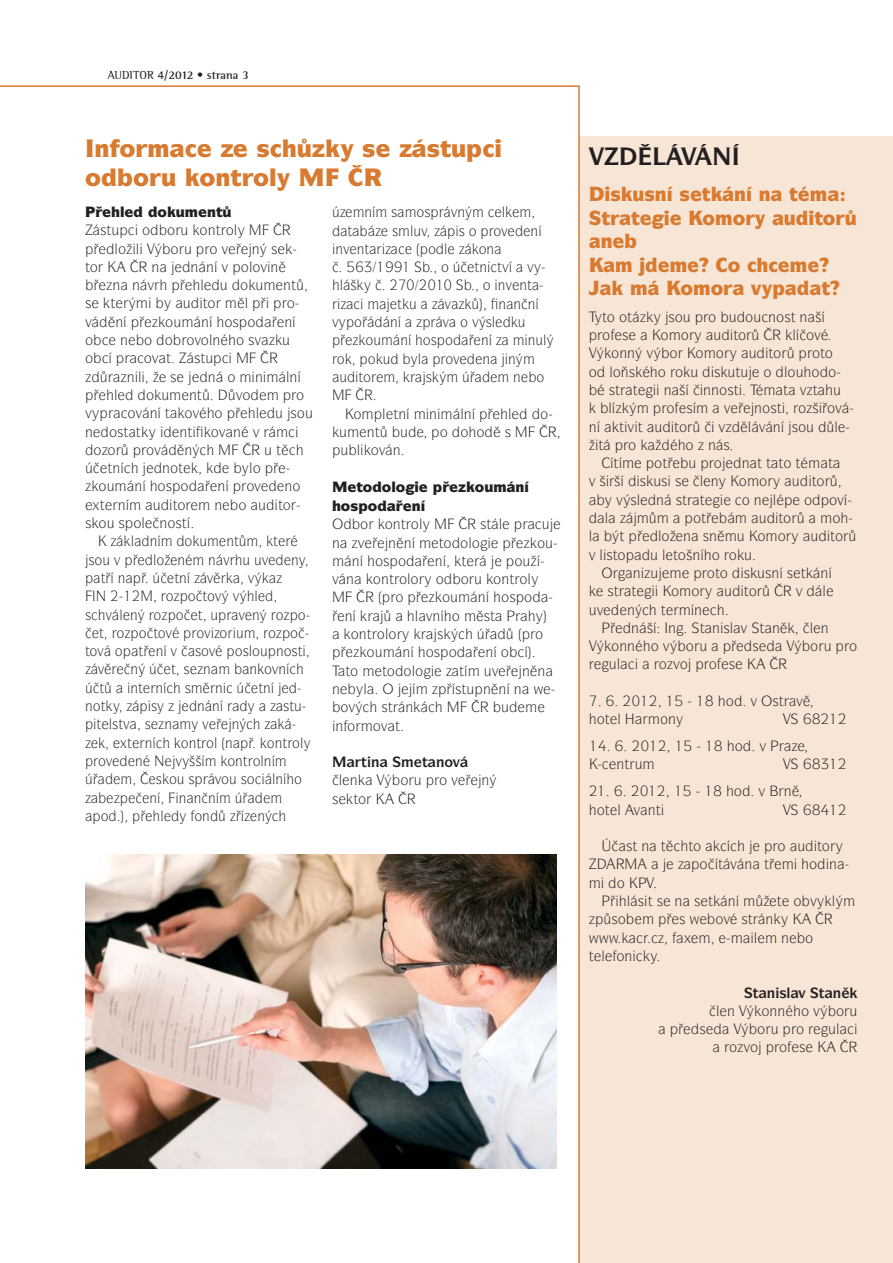
<style>
.page{position:relative;width:893px;height:1263px;background:#fff}
.page>*{position:absolute;margin:0;border:0;box-sizing:border-box;transform-origin:0 0}
.t1{font:900 24px "Itc Symbol CE";color:#d87a30}
.t2{font:900 19.5px "Itc Symbol CE";color:#d87a30}
.t3{font:14.25px/18.3px "Itc Symbol CE";color:#231f20}
.t4{font:900 14.25px "Itc Symbol CE";color:#231f20}
.t5{font:700 14.25px "Itc Symbol CE";color:#231f20}
.t6{font:700 12px "Rotis Semiserif";color:#231f20}
.s1{font-weight:400}
</style>
<div class="page">
<hr style="left:0;top:85px;width:579px;height:2px;background:#d87a30">
<div style="left:579px;top:136px;width:314px;height:1127px;background:#f7e5d5"></div>
<hr style="left:578px;top:86px;width:2px;height:1177px;background:#d87a30">
<img style="left:85px;top:855px;width:471px;height:314px">
<p class="t6" style="left:108px;top:67px;width:142px"><span class="s1">AUDITOR</span> 4/2012 • strana 3</p>
<h1 class="t1" style="left:85px;top:166px;width:193px">□ □ ◆ □■▼ □●</h1>
<p class="t4" style="left:120px;top:205px;width:66px">● □ ◆</p>
<p class="t3" style="left:100px;top:222px;width:21px">▲▼◆</p>
<p class="t3" style="left:142px;top:222px;width:97px">□ □ ◆ □■▼ □●</p>
<p class="t3" style="left:115px;top:240px;width:26px">●□ ●</p>
<p class="t3" style="left:171px;top:240px;width:59px">□ ◆ □ ❖</p>
<p class="t3" style="left:152px;top:259px;width:128px">■ ■ ■ ❖ □●□❖ ■</p>
<p class="t3" style="left:112px;top:277px;width:43px">■ ■ ❖</p>
<p class="t3" style="left:200px;top:277px;width:65px">● ◆ □◆</p>
<p class="t3" style="left:183px;top:295px;width:34px">◆ ▼□</p>
<p class="t3" style="left:245px;top:295px;width:5px">●</p>
<p class="t3" style="left:201px;top:313px;width:56px">■ □▲ □</p>
<p class="t3" style="left:284px;top:313px;width:9px">■</p>
<p class="t3" style="left:85px;top:332px;width:178px">□ ■ □ □ □❖□●■ □ ▲❖</p>
<p class="t3" style="left:144px;top:350px;width:29px">□❖ ▼</p>
<p class="t3" style="left:194px;top:350px;width:21px">▲▼◆</p>
<p class="t3" style="left:170px;top:368px;width:67px">▲ ■ □</p>
<p class="t3" style="left:255px;top:368px;width:44px">■ ●■</p>
<p class="t3" style="left:114px;top:387px;width:57px">● □ ◆</p>
<p class="t3" style="left:128px;top:405px;width:97px">□❖■ ▼ □❖ □</p>
<p class="t3" style="left:256px;top:405px;width:59px">● ◆ ▲□◆</p>
<p class="t3" style="left:85px;top:423px;width:57px">■ □▲▼ ▼</p>
<p class="t3" style="left:211px;top:423px;width:50px">□❖ ■ ❖</p>
<p class="t3" style="left:185px;top:442px;width:9px">■</p>
<p class="t3" style="left:162px;top:460px;width:23px">■□▼</p>
<p class="t3" style="left:134px;top:478px;width:56px">■ □▲ □</p>
<p class="t3" style="left:218px;top:478px;width:45px">■ □❖</p>
<p class="t3" style="left:153px;top:496px;width:34px">◆ ▼□</p>
<p class="t3" style="left:214px;top:496px;width:78px">■ □ ◆▼□</p>
<p class="t3" style="left:85px;top:515px;width:103px">▲ □◆ ▲ □● ■□▲▼</p>
<p class="t3" style="left:88px;top:551px;width:34px">▲□◆ ❖</p>
<p class="t3" style="left:153px;top:551px;width:33px">●□ ■</p>
<p class="t3" style="left:208px;top:551px;width:62px">■❖ ◆ ◆❖</p>
<p class="t3" style="left:291px;top:551px;width:9px">■</p>
<p class="t3" style="left:166px;top:588px;width:94px">□ □▼□❖ ❖ ●</p>
<p class="t3" style="left:85px;top:606px;width:135px">▲❖●■ □□▼ ◆</p>
<p class="t3" style="left:238px;top:606px;width:69px">❖■ □ □</p>
<p class="t3" style="left:99px;top:625px;width:75px">▼ □ □ ▼□❖</p>
<p class="t3" style="left:196px;top:625px;width:49px">□❖□◆</p>
<p class="t3" style="left:85px;top:643px;width:94px">▼□❖ □ ▼ ■ ❖</p>
<p class="t3" style="left:195px;top:643px;width:22px">▲□❖</p>
<p class="t3" style="left:235px;top:643px;width:69px">□▲●□◆ ■□▲▼</p>
<p class="t3" style="left:171px;top:661px;width:41px">▼ ▲ ■</p>
<p class="t3" style="left:250px;top:661px;width:38px">■ □❖■</p>
<p class="t3" style="left:99px;top:679px;width:65px">▼ ■▼ ■</p>
<p class="t3" style="left:85px;top:698px;width:22px">■□▼</p>
<p class="t3" style="left:283px;top:698px;width:20px">▲▼◆</p>
<p class="t3" style="left:97px;top:716px;width:77px">▼ ●▲▼❖ ▲ ■</p>
<p class="t3" style="left:181px;top:734px;width:53px">□■▼ □● ■</p>
<p class="t3" style="left:267px;top:734px;width:38px">□■▼ □●</p>
<p class="t3" style="left:227px;top:753px;width:46px">□■▼ □●■</p>
<p class="t3" style="left:156px;top:771px;width:40px">▲ □◆ ▲</p>
<p class="t3" style="left:215px;top:771px;width:89px">❖□◆ ▲□ ●■ □</p>
<p class="t3" style="left:150px;top:789px;width:68px">■ ■■■</p>
<p class="t3" style="left:160px;top:808px;width:51px">● □■</p>
<p class="t3" style="left:257px;top:808px;width:9px">■</p>
<h1 class="t1" style="left:362px;top:137px;width:106px">▲ ▲▼◆</h1>
<p class="t3" style="left:502px;top:204px;width:5px">●</p>
<p class="t3" style="left:335px;top:241px;width:36px">■❖ ■▼</p>
<p class="t3" style="left:392px;top:222px;width:37px">▲ ●◆❖</p>
<p class="t3" style="left:459px;top:222px;width:51px">▲ □ □❖</p>
<p class="t3" style="left:531px;top:222px;width:9px">■</p>
<p class="t3" style="left:441px;top:259px;width:69px">□ ▼■ ▼❖</p>
<p class="t3" style="left:340px;top:277px;width:5px">●</p>
<p class="t3" style="left:483px;top:277px;width:51px">□ ■❖ ■▼</p>
<p class="t3" style="left:498px;top:295px;width:39px">■■■</p>
<p class="t3" style="left:390px;top:314px;width:9px">■</p>
<p class="t3" style="left:443px;top:314px;width:54px">❖ □ ❖ ▲●</p>
<p class="t3" style="left:400px;top:332px;width:54px">■ □▲ □</p>
<p class="t3" style="left:481px;top:332px;width:9px">■</p>
<p class="t3" style="left:528px;top:332px;width:20px">■◆●</p>
<p class="t3" style="left:337px;top:350px;width:55px">□ □ ◆</p>
<p class="t3" style="left:418px;top:350px;width:43px">● □❖</p>
<p class="t3" style="left:339px;top:369px;width:33px">◆ ▼□</p>
<p class="t3" style="left:353px;top:405px;width:54px">□ ●▼■</p>
<p class="t3" style="left:429px;top:405px;width:44px">■ ●■</p>
<p class="t3" style="left:339px;top:424px;width:42px">◆ ■▼</p>
<p class="t3" style="left:400px;top:424px;width:86px">◆ □ □ □</p>
<p class="t3" style="left:340px;top:442px;width:62px">◆● □❖■</p>
<p class="t4" style="left:357px;top:480px;width:50px">▼□ □●□</p>
<p class="t4" style="left:515px;top:480px;width:10px">■</p>
<p class="t4" style="left:341px;top:499px;width:38px">□▲ □</p>
<p class="t4" style="left:412px;top:499px;width:10px">■</p>
<p class="t3" style="left:360px;top:516px;width:64px">□ □■▼ □●</p>
<p class="t3" style="left:480px;top:516px;width:24px">▲▼ ●</p>
<p class="t3" style="left:439px;top:534px;width:43px">▼□ □●□</p>
<p class="t3" style="left:352px;top:553px;width:56px">■ □▲ □</p>
<p class="t3" style="left:395px;top:571px;width:137px;text-indent:-22px">□■▼ □●□ □ □ ◆ □■▼ □● □</p>
<p class="t3" style="left:478px;top:589px;width:56px">■ □▲ □</p>
<p class="t3" style="left:345px;top:607px;width:9px">■</p>
<p class="t3" style="left:415px;top:607px;width:47px">●❖■ □</p>
<p class="t3" style="left:351px;top:626px;width:47px">□■▼ □●□</p>
<p class="t3" style="left:402px;top:644px;width:56px">■ □▲ □</p>
<p class="t3" style="left:382px;top:662px;width:43px">▼□ □●□</p>
<p class="t3" style="left:459px;top:662px;width:41px">▼ ◆❖</p>
<p class="t3" style="left:455px;top:681px;width:68px">▲▼◆ ■ ■ ■</p>
<p class="t3" style="left:381px;top:699px;width:33px">▲▼ ■</p>
<p class="t3" style="left:335px;top:717px;width:66px">■□ □❖▼</p>
<p class="t5" style="left:422px;top:755px;width:39px">▼ ■□❖</p>
<p class="t3" style="left:400px;top:772px;width:59px">□ ◆ □ ❖</p>
<p class="t3" style="left:482px;top:772px;width:9px">■</p>
<p class="t3" style="left:332px;top:790px;width:36px">▲ ▼□</p>
<h2 class="t2" style="left:610px;top:185px;width:189px">▲◆▲■ ▲▼ ■ ■ ▼</h2>
<h2 class="t2" style="left:784px;top:209px;width:53px">◆ ▼□</h2>
<h2 class="t2" style="left:601px;top:232px;width:13px">■</h2>
<p class="t3" style="left:602px;top:308px;width:32px">▼□ □▼</p>
<p class="t3" style="left:668px;top:308px;width:141px">▲□◆ □ ◆ □◆ ■□▲▼ ■</p>
<p class="t3" style="left:713px;top:327px;width:34px">◆ ▼□</p>
<p class="t3" style="left:792px;top:327px;width:30px">● □❖</p>
<p class="t3" style="left:611px;top:345px;width:68px">□■■ ❖ □</p>
<p class="t3" style="left:749px;top:345px;width:34px">◆ ▼□</p>
<p class="t3" style="left:812px;top:345px;width:23px">□▼□</p>
<p class="t3" style="left:589px;top:363px;width:48px">□ ●□ ▲</p>
<p class="t3" style="left:658px;top:363px;width:180px">□ □ ◆ ▲ ◆▼◆ □ ●□◆ □ □</p>
<p class="t3" style="left:609px;top:382px;width:31px">▲▼ ▼</p>
<p class="t3" style="left:664px;top:382px;width:76px">■ ■■□▲▼</p>
<p class="t3" style="left:783px;top:382px;width:59px">▼ ❖▼ ◆</p>
<p class="t3" style="left:608px;top:400px;width:5px">●</p>
<p class="t3" style="left:724px;top:400px;width:84px">❖ ■□▲▼ □</p>
<p class="t3" style="left:589px;top:418px;width:100px">■ ▼❖▼ ◆ ▼□</p>
<p class="t3" style="left:719px;top:418px;width:97px">❖ ●❖■ ▲□◆</p>
<p class="t3" style="left:834px;top:418px;width:5px">●</p>
<p class="t3" style="left:685px;top:437px;width:46px">□ ■ ▲</p>
<p class="t3" style="left:742px;top:455px;width:60px">■▼ ▼▼□ ▼</p>
<p class="t3" style="left:640px;top:473px;width:43px">▲ ◆▲ ▲</p>
<p class="t3" style="left:792px;top:473px;width:34px">◆ ▼□</p>
<p class="t3" style="left:616px;top:491px;width:90px">❖▲● ■ ▲▼ ▼</p>
<p class="t3" style="left:742px;top:491px;width:36px">□ ■ ●</p>
<p class="t3" style="left:804px;top:491px;width:41px">□ □❖</p>
<p class="t3" style="left:605px;top:510px;width:5px">●</p>
<p class="t3" style="left:759px;top:510px;width:34px">◆ ▼□</p>
<p class="t3" style="left:658px;top:528px;width:60px">●□ ■ ▲■</p>
<p class="t3" style="left:737px;top:528px;width:51px">◆ □ □</p>
<p class="t3" style="left:810px;top:528px;width:34px">◆ ▼□</p>
<p class="t3" style="left:589px;top:546px;width:38px">❖ ● ▲▼□</p>
<p class="t3" style="left:650px;top:546px;width:103px">◆ ●▼□■ □ □◆</p>
<p class="t3" style="left:707px;top:565px;width:123px">□▼□ ▲ ◆▲■ ▲ ▼ ■</p>
<p class="t3" style="left:607px;top:583px;width:31px">▲▼ ▼</p>
<p class="t3" style="left:724px;top:583px;width:34px">◆ ▼□</p>
<p class="t3" style="left:694px;top:601px;width:9px">■</p>
<p class="t3" style="left:700px;top:620px;width:82px">▼■▲●❖ ▼■</p>
<p class="t3" style="left:611px;top:638px;width:98px">□■■ □ ❖ □◆</p>
<p class="t3" style="left:810px;top:638px;width:48px">□ ◆ □</p>
<p class="t3" style="left:659px;top:656px;width:31px">□ ❖□</p>
<p class="t3" style="left:726px;top:693px;width:79px">□ ❖ ▲▼ ❖</p>
<p class="t3" style="left:597px;top:711px;width:40px">□▼ ● ★</p>
<p class="t3" style="left:616px;top:756px;width:28px">■▼ ◆</p>
<p class="t3" style="left:784px;top:783px;width:9px">■</p>
<p class="t3" style="left:597px;top:801px;width:66px">□▼ ● ❖ ■▼</p>
<p class="t3" style="left:626px;top:838px;width:41px">▲▼ ■ ▼</p>
<p class="t3" style="left:777px;top:838px;width:54px">□ ◆ ▼□</p>
<p class="t3" style="left:700px;top:856px;width:71px">□ ▼❖■ ▼</p>
<p class="t3" style="left:627px;top:893px;width:111px">●▲▼ ▲ ■ ▲▼ ■</p>
<p class="t3" style="left:777px;top:893px;width:60px">▼ □❖ ●</p>
<p class="t3" style="left:679px;top:911px;width:96px">▲ □❖ ▲▼ ■</p>
<p class="t3" style="left:754px;top:929px;width:61px">● ■ □</p>
<p class="t3" style="left:589px;top:948px;width:45px">▼● □■</p>
<p class="t5" style="left:753px;top:986px;width:90px">▼■▲●❖ ▼■</p>
<p class="t3" style="left:761px;top:1003px;width:98px">□■■ □ ❖ □◆</p>
<p class="t3" style="left:757px;top:1021px;width:48px">□ ◆ □</p>
<p class="t3" style="left:729px;top:1039px;width:31px">□ ❖□</p>
</div>
